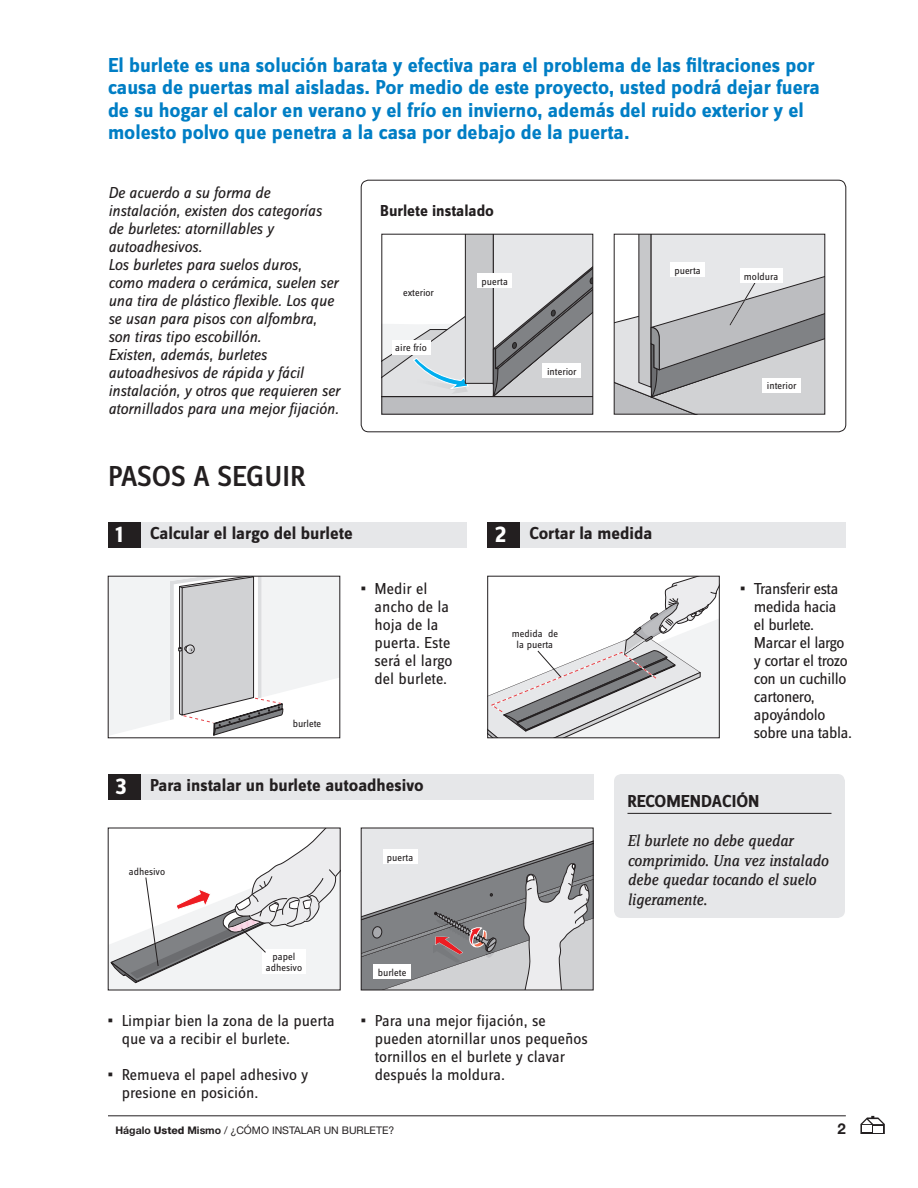
<style>
.page{position:relative;width:918px;height:1188px;background:#fff}
.page>*{position:absolute;margin:0;border:0;box-sizing:border-box;transform-origin:0 0}
.t1{font:500 30px "Zine Sans Dis";color:#231f20}
.t2{font:700 24px "Zine Sans Dis";color:#fff}
.t3{font:700 21px/22.5px "Zine Sans Dis";color:#007ec5}
.t4{font:700 18px "Zine Sans Dis";color:#231f20}
.t5{font:italic 16.5px/18px "Zine Sans Dis";letter-spacing:-.01em;color:#231f20}
.t6{font:16.5px/18px "Zine Sans Dis";color:#231f20}
.t7{font:16.5px/18px "Zine Sans Dis";letter-spacing:-.025em;color:#231f20}
.t8{font:italic 16.5px/19.5px "Zine Serif Dis";color:#231f20}
.t9{font:700 16.5px "Zine Sans Dis";color:#231f20}
.t10{font:700 15px "Helvetica Neue LT Std";color:#231f20}
.t11{font:10.5px/10.5px "Zine Sans Dis";color:#231f20;text-align:center}
.t12{font:10.5px "Helvetica Neue LT Std";color:#231f20}
.s1{font-weight:900}
.s2{font-weight:700}
.s3{font-weight:800}
</style>
<div class="page">
<div style="left:361px;top:180px;width:485px;height:252px;border:1px solid #231f20;border-radius:8px"></div>
<svg style="left:384px;top:236px;width:207px;height:176px"></svg>
<svg style="left:616px;top:236px;width:207px;height:176px;background:#c5c6c8"></svg>
<div style="left:671px;top:263px;width:34px;height:14px;background:#fff"></div>
<hr style="left:108px;top:1116px;width:738px;height:1px;background:#231f20">
<svg style="left:860px;top:1116px;width:25px;height:18px"></svg>
<div style="left:862px;top:1126px;width:10px;height:6px;background:#fff"></div>
<div style="left:141px;top:522px;width:325px;height:26px;background:#e6e7e9"></div>
<div style="left:108px;top:522px;width:33px;height:26px;background:#231f20"></div>
<svg style="left:110px;top:578px;width:228px;height:158px"></svg>
<div style="left:520px;top:522px;width:326px;height:26px;background:#e6e7e9"></div>
<div style="left:487px;top:522px;width:33px;height:26px;background:#231f20"></div>
<div style="left:141px;top:774px;width:452px;height:26px;background:#e6e7e9"></div>
<div style="left:108px;top:774px;width:33px;height:26px;background:#231f20"></div>
<svg style="left:363px;top:830px;width:228px;height:158px;background:#b5b5b7"></svg>
<div style="left:614px;top:774px;width:231px;height:144px;background:#e6e7e9;border-radius:8px"></div>
<hr style="left:627px;top:813px;width:204px;height:1px;background:#231f20">
<div style="left:478px;top:274px;width:34px;height:14px;background:#fff"></div>
<div style="left:383px;top:850px;width:34px;height:14px;background:#fff"></div>
<div style="left:373px;top:965px;width:38px;height:14px;background:#fff"></div>
<div style="left:288px;top:716px;width:38px;height:14px;background:#fff"></div>
<div style="left:392px;top:340px;width:38px;height:14px;background:#fff"></div>
<div style="left:740px;top:268px;width:42px;height:15px;background:#fff"></div>
<div style="left:543px;top:364px;width:38px;height:14px;background:#fff"></div>
<div style="left:399px;top:285px;width:39px;height:14px;background:#fff"></div>
<div style="left:762px;top:378px;width:39px;height:14px;background:#fff"></div>
<svg style="left:488px;top:576px;width:231px;height:162px"></svg>
<svg style="left:108px;top:828px;width:232px;height:162px"></svg>
<p class="t3" style="left:108px;top:55px;width:714px">El burlete es una solución barata y efectiva para el problema de las filtraciones por causa de puertas mal aisladas. Por medio de este proyecto, usted podrá dejar fuera de su hogar el calor en verano y el frío en invierno, además del ruido exterior y el molesto polvo que penetra a la casa por debajo de la puerta.</p>
<p class="t5" style="left:108px;top:184px;width:234px">De acuerdo a su forma de instalación, existen dos categorías de burletes: atornillables y autoadhesivos.<br>Los burletes para suelos duros, como madera o cerámica, suelen ser una tira de plástico flexible. Los que se usan para pisos con alfombra, son tiras tipo escobillón.<br>Existen, además, burletes autoadhesivos de rápida y fácil instalación, y otros que requieren ser atornillados para una mejor fijación.</p>
<p class="t9" style="left:380px;top:202px;width:115px">Burlete instalado</p>
<p class="t11" style="left:403px;top:288px;width:32px">exterior</p>
<p class="t11" style="left:395px;top:343px;width:33px">aire frío</p>
<p class="t11" style="left:482px;top:277px;width:28px">puerta</p>
<p class="t11" style="left:547px;top:367px;width:31px">interior</p>
<h1 class="t1" style="left:108px;top:461px;width:199px">PASOS A SEGUIR</h1>
<h2 class="t2" style="left:116px;top:522px;width:9px">1</h2>
<p class="t4" style="left:150px;top:524px;width:204px">Calcular el largo del burlete</p>
<p class="t11" style="left:293px;top:719px;width:30px">burlete</p>
<p class="t6" style="left:375px;top:580px;width:80px;text-indent:-13px"><span class="s1">•</span> Medir el ancho de la hoja de la puerta. Este será el largo del burlete.</p>
<h2 class="t2" style="left:495px;top:522px;width:13px">2</h2>
<p class="t4" style="left:529px;top:524px;width:124px">Cortar la medida</p>
<p class="t11" style="left:512px;top:629px;width:48px">medida de la puerta</p>
<p class="t11" style="left:674px;top:266px;width:28px">puerta</p>
<p class="t11" style="left:744px;top:271px;width:36px">moldura</p>
<p class="t11" style="left:767px;top:381px;width:31px">interior</p>
<p class="t7" style="left:754px;top:580px;width:100px;text-indent:-13px"><span class="s1">•</span> Transferir esta medida hacia<br>el burlete.<br>Marcar el largo y cortar el trozo con un cuchillo cartonero, apoyándolo sobre una tabla.</p>
<h2 class="t2" style="left:116px;top:774px;width:13px">3</h2>
<p class="t4" style="left:150px;top:776px;width:275px">Para instalar un burlete autoadhesivo</p>
<p class="t11" style="left:129px;top:867px;width:38px">adhesivo</p>
<p class="t11" style="left:387px;top:853px;width:28px">puerta</p>
<p class="t11" style="left:266px;top:952px;width:38px">papel adhesivo</p>
<p class="t6" style="left:122px;top:1012px;width:215px;text-indent:-13px"><span class="s1">•</span> Limpiar bien la zona de la puerta que va a recibir el burlete.</p>
<p class="t6" style="left:122px;top:1066px;width:188px;text-indent:-13px"><span class="s1">•</span> Remueva el papel adhesivo y presione en posición.</p>
<p class="t11" style="left:378px;top:968px;width:30px">burlete</p>
<p class="t6" style="left:375px;top:1012px;width:215px;text-indent:-13px"><span class="s1">•</span> Para una mejor fijación, se pueden atornillar unos pequeños tornillos en el burlete y clavar después la moldura.</p>
<p class="t4" style="left:627px;top:792px;width:133px">RECOMENDACIÓN</p>
<p class="t8" style="left:627px;top:832px;width:202px">El burlete no debe quedar comprimido. Una vez instalado debe quedar tocando el suelo ligeramente.</p>
<p class="t12" style="left:116px;top:1124px;width:280px"><span class="s2">Hágalo</span> <span class="s3">Usted</span> <span class="s2">Mismo</span> / ¿CÓMO INSTALAR UN BURLETE?</p>
<p class="t10" style="left:838px;top:1119px;width:10px">2</p>
</div>
